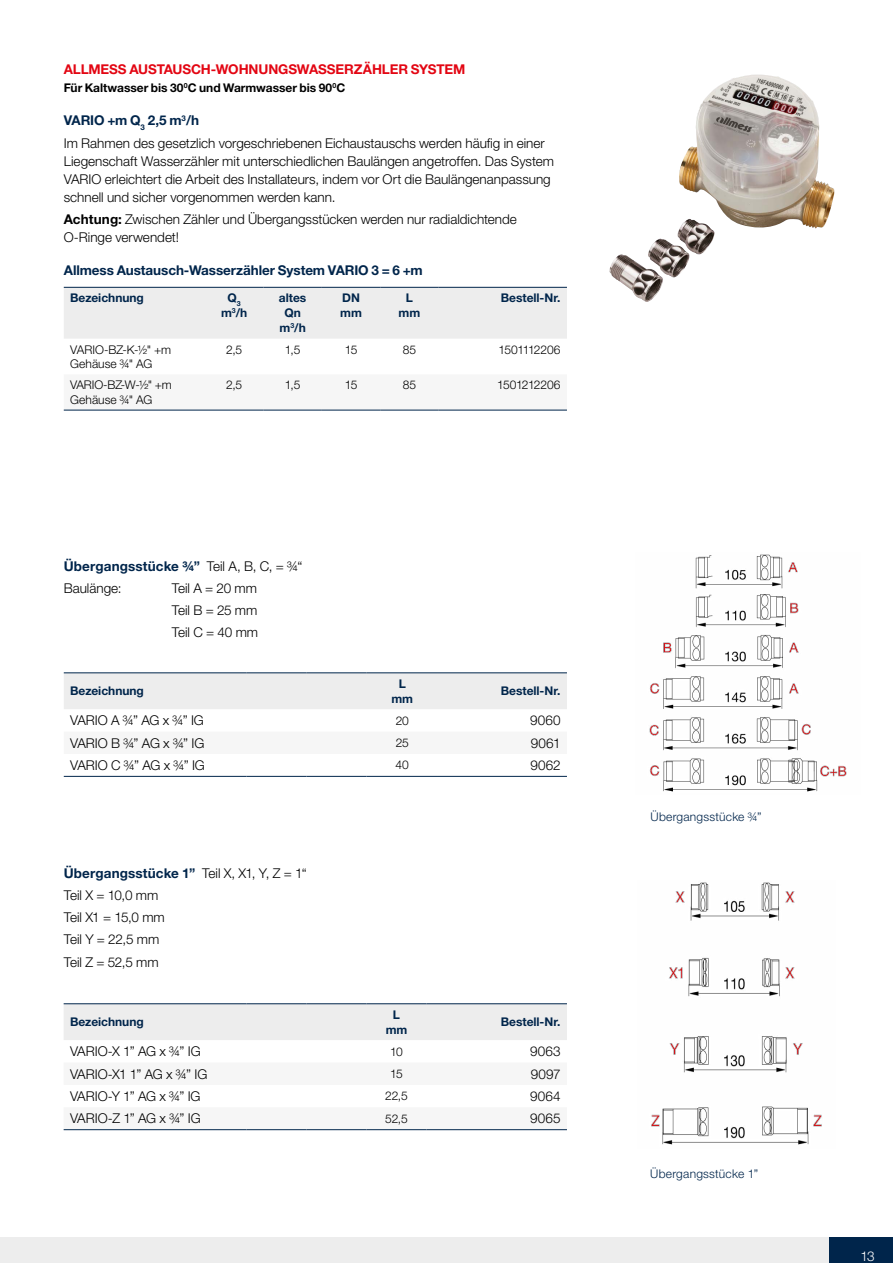
<style>
.page{position:relative;width:893px;height:1263px;background:#fff}
.page>*{position:absolute;margin:0;border:0;box-sizing:border-box;transform-origin:0 0}
.t1{font:300 13.5px/22.2px "Helvetica Neue LT Std";color:#000}
.t2{font:700 13.5px "Helvetica Neue LT Std";letter-spacing:-.005em;color:#00254b}
.t3{font:700 13.5px "Helvetica Neue LT Std";letter-spacing:-.01em;color:#e30613}
.t4{font:300 13.5px "Helvetica Neue LT Std";color:#fff}
.t5{font:300 12px/14.4px "Helvetica Neue LT Std";letter-spacing:-.01em;color:#000}
.t6{font:700 12px/15px "Helvetica Neue LT Std";letter-spacing:-.005em;color:#00254b;text-align:center}
.t7{font:700 12px "Helvetica Neue LT Std";color:#000}
.t8{font:300 12px "Helvetica Neue LT Std";letter-spacing:.02em;color:#00254b}
.t9{font:300 12px "Helvetica Neue LT Std";letter-spacing:-.03em;color:#000}
.s1{font-weight:700;color:#00254b}
.s2{font-weight:700}
</style>
<div class="page">
<div style="left:0;top:1237px;width:893px;height:26px;background:#ededed"></div>
<div style="left:829px;top:1237px;width:64px;height:26px;background:#00254b"></div>
<div style="left:64px;top:1004px;width:503px;height:36px;background:#ededed"></div>
<hr style="left:64px;top:1003px;width:182px;height:1px;background:#00254b">
<hr style="left:246px;top:1003px;width:60px;height:1px;background:#00254b">
<hr style="left:306px;top:1003px;width:60px;height:1px;background:#00254b">
<hr style="left:366px;top:1003px;width:60px;height:1px;background:#00254b">
<hr style="left:426px;top:1003px;width:141px;height:1px;background:#00254b">
<hr style="left:64px;top:1129px;width:182px;height:1px;background:#00254b">
<hr style="left:246px;top:1129px;width:60px;height:1px;background:#00254b">
<hr style="left:306px;top:1129px;width:60px;height:1px;background:#00254b">
<hr style="left:366px;top:1129px;width:60px;height:1px;background:#00254b">
<hr style="left:426px;top:1129px;width:141px;height:1px;background:#00254b">
<img style="left:649px;top:554px;width:198px;height:238px">
<img style="left:651px;top:882px;width:171px;height:263px">
<img style="left:609px;top:233px;width:105px;height:48px">
<div style="left:64px;top:674px;width:503px;height:35px;background:#ededed"></div>
<hr style="left:64px;top:673px;width:183px;height:1px;background:#00254b">
<hr style="left:247px;top:673px;width:60px;height:1px;background:#00254b">
<hr style="left:307px;top:673px;width:60px;height:1px;background:#00254b">
<hr style="left:367px;top:673px;width:71px;height:1px;background:#00254b">
<hr style="left:438px;top:673px;width:129px;height:1px;background:#00254b">
<hr style="left:64px;top:776px;width:183px;height:1px;background:#00254b">
<hr style="left:247px;top:776px;width:60px;height:1px;background:#00254b">
<hr style="left:307px;top:776px;width:60px;height:1px;background:#00254b">
<hr style="left:367px;top:776px;width:71px;height:1px;background:#00254b">
<hr style="left:438px;top:776px;width:129px;height:1px;background:#00254b">
<div style="left:64px;top:288px;width:503px;height:51px;background:#ededed"></div>
<svg style="left:64px;top:409px;width:503px;height:1px"></svg>
<hr style="left:205px;top:287px;width:58px;height:1px;background:#00254b">
<hr style="left:64px;top:287px;width:141px;height:1px;background:#00254b">
<hr style="left:263px;top:287px;width:59px;height:1px;background:#00254b">
<hr style="left:322px;top:287px;width:58px;height:1px;background:#00254b">
<hr style="left:380px;top:287px;width:59px;height:1px;background:#00254b">
<hr style="left:439px;top:287px;width:128px;height:1px;background:#00254b">
<hr style="left:205px;top:410px;width:58px;height:1px;background:#00254b">
<hr style="left:263px;top:410px;width:59px;height:1px;background:#00254b">
<hr style="left:64px;top:410px;width:141px;height:1px;background:#00254b">
<hr style="left:322px;top:410px;width:58px;height:1px;background:#00254b">
<hr style="left:380px;top:410px;width:59px;height:1px;background:#00254b">
<hr style="left:439px;top:410px;width:128px;height:1px;background:#00254b">
<img style="left:678px;top:75px;width:157px;height:158px">
<p class="t3" style="left:64px;top:61px;width:403px">ALLMESS AUSTAUSCH-WOHNUNGSWASSERZÄHLER SYSTEM</p>
<p class="t7" style="left:64px;top:80px;width:283px">Für Kaltwasser bis 30<sup>0</sup>C und Warmwasser bis 90<sup>0</sup>C</p>
<p class="t1" style="left:64px;top:109px;width:482px"><span class="s1">VARIO +m Q</span><sub>3</sub> <span class="s1">2,5 m</span><sup>3</sup><span class="s1">/h<br></span>Im Rahmen des gesetzlich vorgeschriebenen Eichaustauschs werden häufig in einer</p>
<p class="t1" style="left:64px;top:151px;width:492px;line-height:18px">Liegenschaft Wasserzähler mit unterschiedlichen Baulängen angetroffen. Das System<br>VARIO erleichtert die Arbeit des Installateurs, indem vor Ort die Baulängenanpassung schnell und sicher vorgenommen werden kann.</p>
<p class="t1" style="left:64px;top:210px;width:455px;line-height:18px"><span class="s2">Achtung:</span> Zwischen Zähler und Übergangsstücken werden nur radialdichtende<br>O-Ringe verwendet!</p>
<p class="t2" style="left:64px;top:262px;width:360px">Allmess Austausch-Wasserzähler System VARIO 3 = 6 +m</p>
<p class="t6" style="left:70px;top:290px;width:75px">Bezeichnung</p>
<p class="t6" style="left:221px;top:290px;width:28px">Q<sub>3 </sub>m<sup>3</sup>/h</p>
<p class="t6" style="left:279px;top:290px;width:29px">altes<br>Qn m<sup>3</sup>/h</p>
<p class="t6" style="left:340px;top:290px;width:23px;text-align:left">DN mm</p>
<p class="t6" style="left:399px;top:290px;width:23px">L mm</p>
<p class="t6" style="left:501px;top:290px;width:61px">Bestell-Nr.</p>
<p class="t5" style="left:70px;top:342px;width:103px">VARIO-BZ-K-1/2" +m<br>Gehäuse 3/4" AG</p>
<p class="t5" style="left:226px;top:342px;width:18px">2,5</p>
<p class="t5" style="left:285px;top:342px;width:17px">1,5</p>
<p class="t5" style="left:345px;top:342px;width:14px">15</p>
<p class="t5" style="left:403px;top:342px;width:15px">85</p>
<p class="t9" style="left:498px;top:342px;width:64px">1501112206</p>
<p class="t5" style="left:70px;top:378px;width:103px">VARIO-BZ-W-1/2" +m<br>Gehäuse 3/4" AG</p>
<p class="t5" style="left:226px;top:378px;width:18px">2,5</p>
<p class="t5" style="left:285px;top:378px;width:17px">1,5</p>
<p class="t5" style="left:345px;top:378px;width:14px">15</p>
<p class="t5" style="left:403px;top:378px;width:15px">85</p>
<p class="t9" style="left:497px;top:378px;width:65px">1501212206</p>
<p class="t1" style="left:64px;top:554px;width:240px"><span class="s1">Übergangsstücke 3/4”</span> Teil A, B, C, = 3/4“<br>Baulänge:</p>
<p class="t1" style="left:172px;top:577px;width:88px;text-align:justify">Teil A = 20 mm Teil B = 25 mm Teil C = 40 mm</p>
<p class="t6" style="left:70px;top:683px;width:75px">Bezeichnung</p>
<p class="t6" style="left:391px;top:676px;width:23px">L mm</p>
<p class="t6" style="left:501px;top:683px;width:61px">Bestell-Nr.</p>
<p class="t1" style="left:70px;top:709px;width:135px">VARIO A 3/4” AG x 3/4” IG</p>
<p class="t5" style="left:396px;top:713px;width:15px">20</p>
<p class="t1" style="left:530px;top:709px;width:32px">9060</p>
<p class="t1" style="left:70px;top:731px;width:136px">VARIO B 3/4” AG x 3/4” IG</p>
<p class="t5" style="left:396px;top:735px;width:15px">25</p>
<p class="t1" style="left:531px;top:731px;width:31px">9061</p>
<p class="t1" style="left:70px;top:754px;width:136px">VARIO C 3/4” AG x 3/4” IG</p>
<p class="t5" style="left:396px;top:758px;width:15px">40</p>
<p class="t1" style="left:530px;top:754px;width:32px">9062</p>
<p class="t1" style="left:64px;top:861px;width:244px"><span class="s1">Übergangsstücke 1”</span> Teil X, X1, Y, Z = 1“<br>Teil X = 10,0 mm<br>Teil X1 = 15,0 mm<br>Teil Y = 22,5 mm<br>Teil Z = 52,5 mm</p>
<p class="t6" style="left:70px;top:1014px;width:75px">Bezeichnung</p>
<p class="t6" style="left:386px;top:1007px;width:23px">L mm</p>
<p class="t6" style="left:501px;top:1014px;width:61px">Bestell-Nr.</p>
<p class="t1" style="left:70px;top:1040px;width:132px">VARIO-X 1” AG x 3/4” IG</p>
<p class="t5" style="left:390px;top:1044px;width:14px">10</p>
<p class="t1" style="left:530px;top:1040px;width:32px">9063</p>
<p class="t1" style="left:70px;top:1062px;width:139px">VARIO-X1 1” AG x 3/4” IG</p>
<p class="t5" style="left:390px;top:1066px;width:14px">15</p>
<p class="t1" style="left:531px;top:1062px;width:31px">9097</p>
<p class="t1" style="left:70px;top:1085px;width:132px">VARIO-Y 1” AG x 3/4” IG</p>
<p class="t5" style="left:385px;top:1089px;width:24px">22,5</p>
<p class="t1" style="left:530px;top:1085px;width:32px">9064</p>
<p class="t1" style="left:70px;top:1107px;width:132px">VARIO-Z 1” AG x 3/4” IG</p>
<p class="t5" style="left:385px;top:1111px;width:24px">52,5</p>
<p class="t1" style="left:530px;top:1107px;width:32px">9065</p>
<p class="t8" style="left:651px;top:809px;width:113px">Übergangsstücke 3/4”</p>
<p class="t8" style="left:650px;top:1166px;width:109px">Übergangsstücke 1”</p>
<p class="t4" style="left:860px;top:1248px;width:16px">13</p>
</div>
